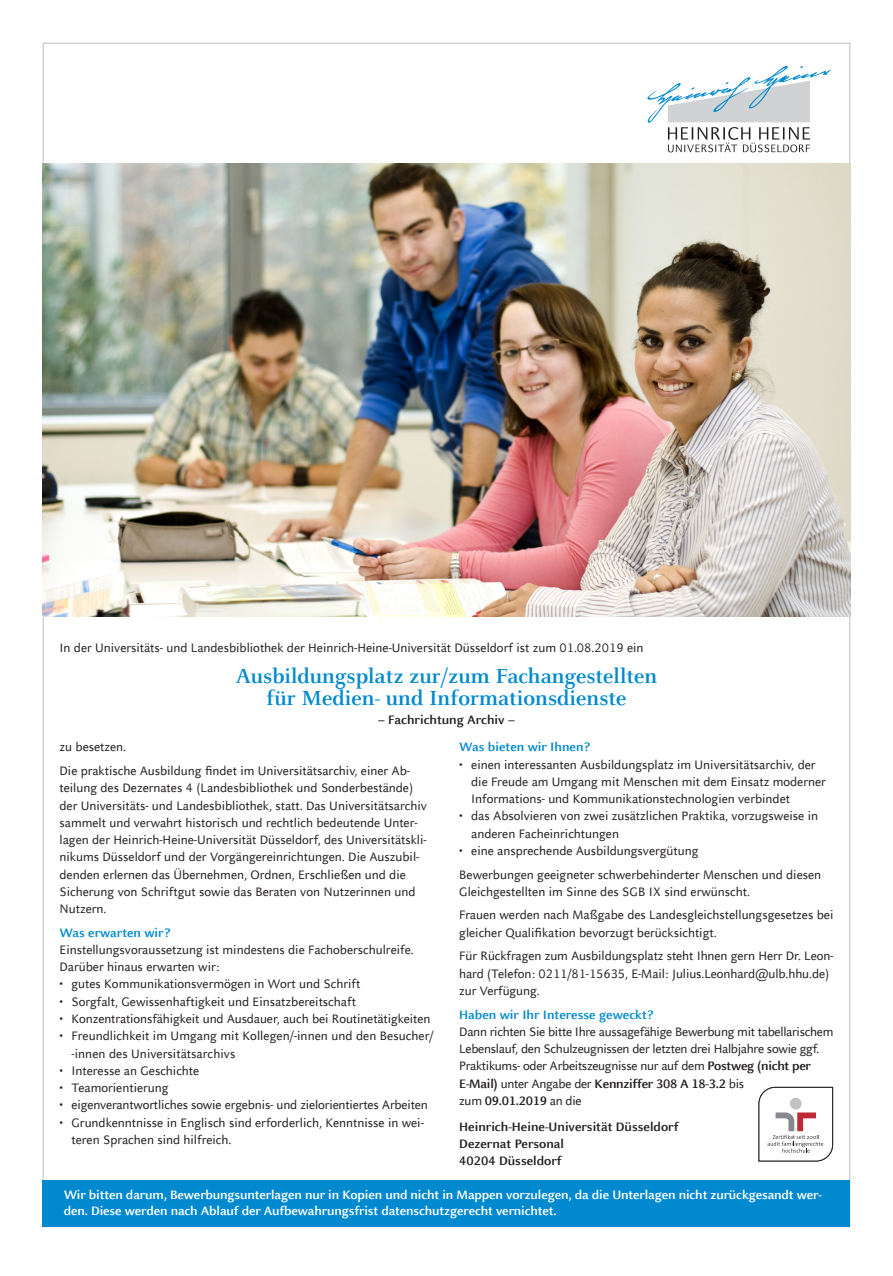
<style>
.page{position:relative;width:893px;height:1276px;background:#fff}
.page>*{position:absolute;margin:0;border:0;box-sizing:border-box;transform-origin:0 0}
.t1{font:700 22.5px/21.9px "Celeste OT";color:#0089cf;text-align:center}
.t2{font:13.5px/17.2px "Celeste Sans Offc";color:#231f20}
.t3{font:13.5px/17.2px "Celeste Sans Offc";letter-spacing:-.02em;color:#231f20}
.t4{font:700 13.5px/16.5px "Celeste Sans Offc";letter-spacing:-.01em;color:#fff}
.t5{font:700 13.5px/17.2px "Celeste Sans Offc";color:#231f20}
.t6{font:700 13.5px "Celeste Sans Offc";color:#0089cf}
.t7{font:700 13.5px "HHU Celeste Sans";letter-spacing:-.02em;color:#231f20}
.s1{font-weight:700}
.s2{font-family:"Celeste Sans Offc";font-weight:400}
</style>
<div class="page">
<svg style="left:647px;top:65px;width:184px;height:87px"></svg>
<img style="left:43px;top:164px;width:807px;height:453px">
<div style="left:43px;top:1180px;width:807px;height:47px;background:#0089cf"></div>
<svg style="left:758px;top:1086px;width:75px;height:75px"></svg>
<p class="t2" style="left:60px;top:639px;width:585px">In der Universitäts- und Landesbibliothek der Heinrich-Heine-Universität Düsseldorf ist zum 01.08.2019 ein</p>
<h1 class="t1" style="left:236px;top:664px;width:423px">Ausbildungsplatz zur/zum Fachangestellten für Medien- und Informationsdienste</h1>
<p class="t5" style="left:378px;top:711px;width:138px">– Fachrichtung Archiv –</p>
<p class="t2" style="left:60px;top:735px;width:352px;line-height:23.7px">zu besetzen.<br>Die praktische Ausbildung findet im Universitätsarchiv, einer Ab-</p>
<p class="t2" style="left:60px;top:779px;width:369px">teilung des Dezernates 4 (Landesbibliothek und Sonderbestände) der Universitäts- und Landesbibliothek, statt. Das Universitätsarchiv sammelt und verwahrt historisch und rechtlich bedeutende Unter&shy;lagen der Heinrich-Heine-Universität Düsseldorf, des Universitätskli&shy;nikums Düsseldorf und der Vorgängereinrichtungen. Die Auszubil&shy;denden erlernen das Übernehmen, Ordnen, Erschließen und die Sicherung von Schriftgut sowie das Beraten von Nutzerinnen und Nutzern.</p>
<p class="t6" style="left:60px;top:925px;width:112px">Was erwarten wir?</p>
<p class="t2" style="left:60px;top:941px;width:356px">Einstellungsvoraussetzung ist mindestens die Fachoberschulreife.<br>Darüber hinaus erwarten wir:</p>
<p class="t2" style="left:60px;top:975px;width:302px">• gutes Kommunikationsvermögen in Wort und Schrift</p>
<p class="t2" style="left:60px;top:993px;width:298px">• Sorgfalt, Gewissenhaftigkeit und Einsatzbereitschaft</p>
<p class="t2" style="left:60px;top:1010px;width:372px">• Konzentrationsfähigkeit und Ausdauer, auch bei Routinetätigkeiten</p>
<p class="t2" style="left:72px;top:1027px;width:364px;text-indent:-12px">• Freundlichkeit im Umgang mit Kollegen/-innen und den Besucher/ -innen des Universitätsarchivs</p>
<p class="t2" style="left:60px;top:1062px;width:141px">• Interesse an Geschichte</p>
<p class="t2" style="left:60px;top:1079px;width:111px">• Teamorientierung</p>
<p class="t2" style="left:60px;top:1096px;width:370px">• eigenverantwortliches sowie ergebnis- und zielorientiertes Arbeiten</p>
<p class="t2" style="left:72px;top:1113px;width:354px;text-indent:-12px">• Grundkenntnisse in Englisch sind erforderlich, Kenntnisse in wei&shy;teren Sprachen sind hilfreich.</p>
<p class="t6" style="left:459px;top:739px;width:132px">Was bieten wir Ihnen?</p>
<p class="t2" style="left:471px;top:756px;width:356px;text-indent:-12px">• einen interessanten Ausbildungsplatz im Universitätsarchiv, der die Freude am Umgang mit Menschen mit dem Einsatz moderner<br>Informations- und Kommunikationstechnologien verbindet</p>
<p class="t2" style="left:471px;top:807px;width:348px;text-indent:-12px">• das Absolvieren von zwei zusätzlichen Praktika, vorzugsweise in anderen Facheinrichtungen</p>
<p class="t2" style="left:459px;top:839px;width:363px;line-height:23.7px">• eine ansprechende Ausbildungsvergütung<br>Bewerbungen geeigneter schwerbehinderter Menschen und diesen</p>
<p class="t2" style="left:459px;top:880px;width:376px;line-height:23.7px">Gleichgestellten im Sinne des SGB IX sind erwünscht.<br>Frauen werden nach Maßgabe des Landesgleichstellungsgesetzes bei</p>
<p class="t2" style="left:459px;top:920px;width:376px;line-height:23.7px">gleicher Qualifikation bevorzugt berücksichtigt.<br>Für Rückfragen zum Ausbildungsplatz steht Ihnen gern Herr Dr. Leon-</p>
<p class="t2" style="left:459px;top:965px;width:371px">hard (Telefon: 0211/81-15635, E-Mail: Julius.Leonhard@ulb.hhu.de) zur Verfügung.</p>
<p class="t6" style="left:459px;top:1006px;width:196px">Haben wir Ihr Interesse geweckt?</p>
<p class="t3" style="left:459px;top:1023px;width:376px">Dann richten Sie bitte Ihre aussagefähige Bewerbung mit tabellarischem Lebenslauf, den Schulzeugnissen der letzten drei Halbjahre sowie ggf.<br>Praktikums- oder Arbeitszeugnisse nur auf dem <span class="s1">Postweg (nicht per E-Mail)</span> unter Angabe der <span class="s1">Kennziffer 308 A 18-3.2</span> bis</p>
<p class="t7" style="left:459px;top:1092px;width:124px"><span class="s2">zum</span> 09.01.2019 <span class="s2">an die</span></p>
<p class="t5" style="left:459px;top:1117px;width:221px">Heinrich-Heine-Universität Düsseldorf<br>Dezernat Personal<br>40204 Düsseldorf</p>
<p class="t4" style="left:64px;top:1186px;width:760px">Wir bitten darum, Bewerbungsunterlagen nur in Kopien und nicht in Mappen vorzulegen, da die Unterlagen nicht zurückgesandt wer&shy;den. Diese werden nach Ablauf der Aufbewahrungsfrist datenschutzgerecht vernichtet.</p>
</div>
